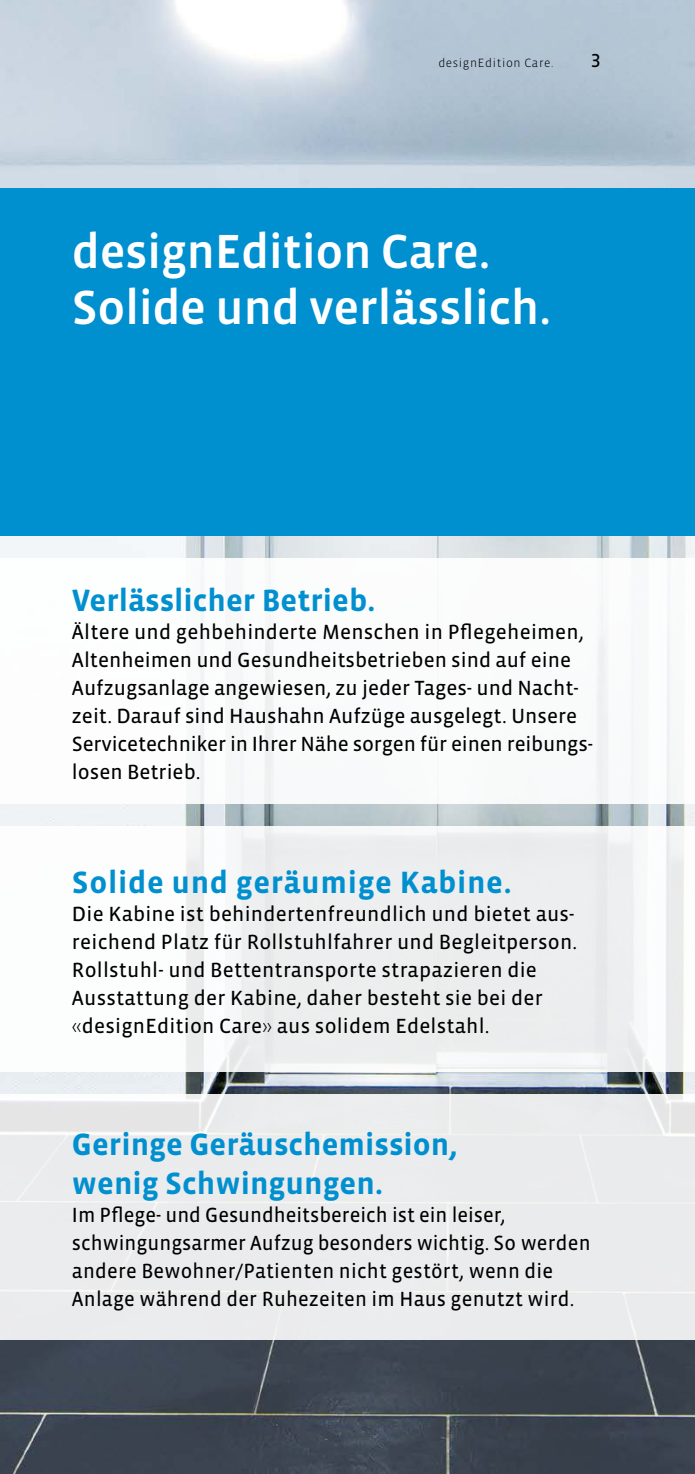
<style>
.page{position:relative;width:695px;height:1474px;background:#fff}
.page>*{position:absolute;margin:0;border:0;box-sizing:border-box;transform-origin:0 0}
.t1{font:500 49px/56px "Vista Sans OT";letter-spacing:-.01em;color:#fff}
.t2{font:700 31.5px/38.5px "Vista Sans OT";color:#008fcf}
.t3{font:700 31.5px "Vista Sans OT";letter-spacing:.02em;color:#008fcf}
.t4{font:21px/28px "Vista Sans OT";letter-spacing:.01em;color:#000}
.t5{font:19.25px "Vista Sans OT";color:#000}
.t6{font:300 12.25px "Vista Sans OT";letter-spacing:.05em;color:#000}
.s1{font-weight:300}
</style>
<div class="page">
<img style="left:0;top:0;width:694px;height:1473px">
<div style="left:0;top:558px;width:694px;height:246px;background:#fff"></div>
<div style="left:0;top:189px;width:694px;height:347px;background:#008fcf"></div>
<div style="left:0;top:826px;width:694px;height:245px;background:linear-gradient(to bottom,#f2f4f4,#f2f3f3)"></div>
<div style="left:0;top:1094px;width:694px;height:245px;background:#ebebec"></div>
<p class="t6" style="left:438px;top:57px;width:117px">designEdition Care.</p>
<p class="t5" style="left:591px;top:51px;width:11px">3</p>
<h1 class="t1" style="left:72px;top:224px;width:481px">designEdition Care.<br>Solide und verlässlich.</h1>
<h2 class="t2" style="left:72px;top:581px;width:305px">Verlässlicher Betrieb.</h2>
<p class="t4" style="left:72px;top:618px;width:522px">Ältere und gehbehinderte Menschen in Pflegeheimen, Altenheimen und Gesundheitsbetrieben sind auf eine Aufzugsanlage angewiesen, zu jeder Tages- und Nacht&shy;zeit. Darauf sind Haushahn Aufzüge ausgelegt. Unsere Servicetechniker in Ihrer Nähe sorgen für einen reibungs&shy;losen Betrieb.</p>
<h2 class="t3" style="left:72px;top:865px;width:441px">Solide und geräumige Kabine.</h2>
<p class="t4" style="left:72px;top:899px;width:506px">Die Kabine ist behindertenfreundlich und bietet aus&shy;reichend Platz für Rollstuhlfahrer und Begleitperson.<br>Rollstuhl- und Bettentransporte strapazieren die Ausstattung der Kabine, daher besteht sie bei der <span class="s1">«</span>designEdition Care<span class="s1">»</span> aus solidem Edelstahl.</p>
<h2 class="t2" style="left:72px;top:1125px;width:387px">Geringe Geräuschemission, wenig Schwingungen.</h2>
<p class="t4" style="left:72px;top:1201px;width:520px">Im Pflege- und Gesundheitsbereich ist ein leiser, schwingungsarmer Aufzug besonders wichtig. So werden andere Bewohner/Patienten nicht gestört, wenn die Anlage während der Ruhezeiten im Haus genutzt wird.</p>
</div>
